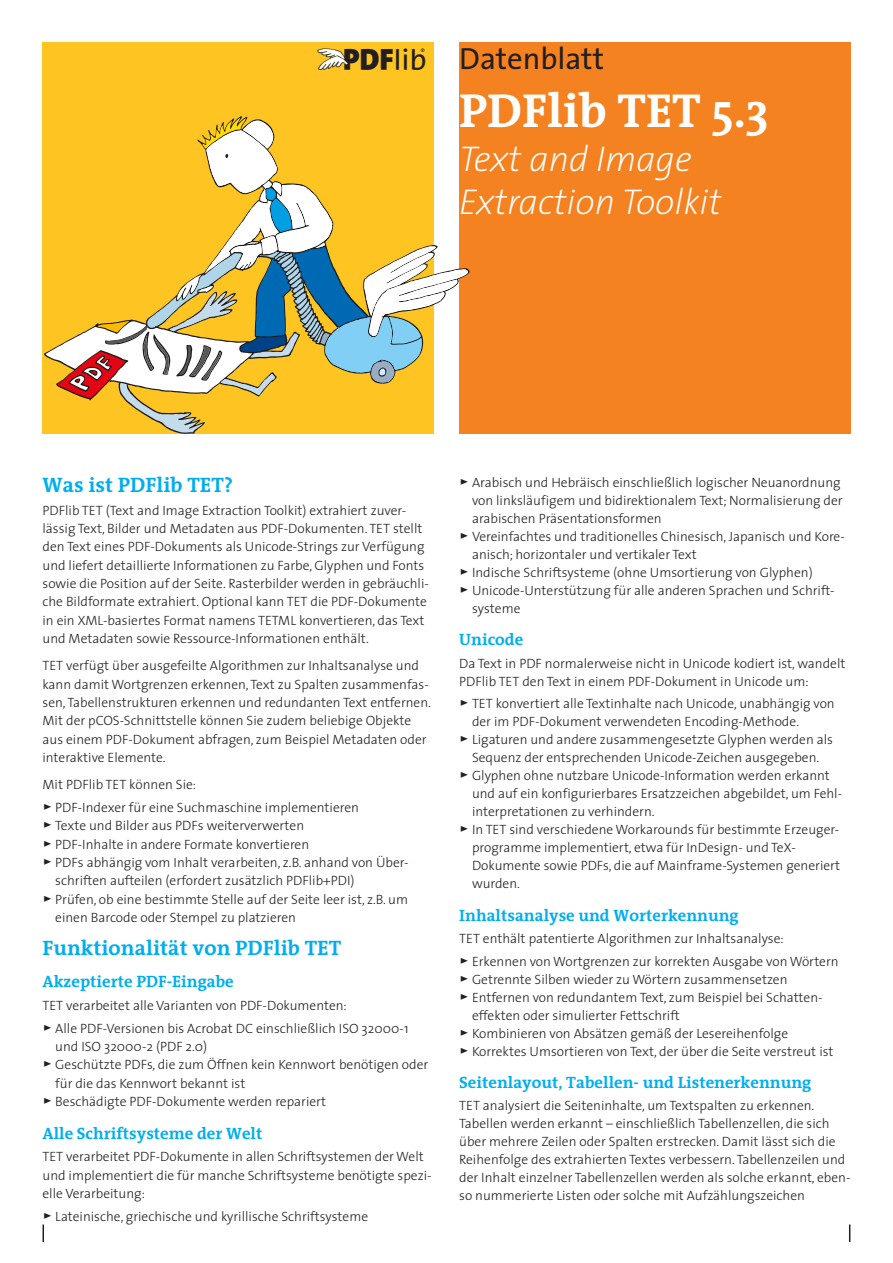
<style>
.page{position:relative;width:893px;height:1263px;background:#fff}
.page>*{position:absolute;margin:0;border:0;box-sizing:border-box;transform-origin:0 0}
.t1{font:700 48px "Thesis Antiqua";color:#fff}
.t2{font:italic 200 36px/43.2px "The Sans";color:#fff}
.t3{font:30.75px "The Sans";color:#231f20}
.t4{font:700 21px "Thesis Antiqua";color:#00aeef}
.t5{font:700 16.5px "Thesis Antiqua";color:#00aeef}
.t6{font:300 13.5px/18.3px "The Sans";color:#231f20}
.s1{font-family:"PD Flib Logo 2";font-size:27px}
.s2{font-family:"The Sans Semi Light Caps";font-weight:400;font-size:18px}
</style>
<div class="page">
<div style="left:42px;top:43px;width:391px;height:391px;background:#fec422"></div>
<div style="left:459px;top:43px;width:391px;height:391px;background:#f58220"></div>
<svg style="left:43px;top:1224px;width:1px;height:18px"></svg>
<svg style="left:849px;top:1224px;width:1px;height:18px"></svg>
<svg style="left:46px;top:118px;width:422px;height:315px"></svg>
<h3 class="t3" style="left:344px;top:33px;width:261px"><span class="s1">PDFlib</span>Datenblatt</h3>
<h1 class="t1" style="left:459px;top:85px;width:311px">PDFlib TET 5.3</h1>
<h2 class="t2" style="left:459px;top:136px;width:264px">Text and Image<br>Extraction Toolkit</h2>
<h3 class="t4" style="left:43px;top:473px;width:192px">Was ist PDFlib TET?</h3>
<p class="t6" style="left:43px;top:501px;width:388px">PDFlib TET (Text and Image Extraction Toolkit) extrahiert zuver&shy;lässig Text, Bilder und Metadaten aus PDF-Dokumenten. TET stellt den Text eines PDF-Dokuments als Unicode-Strings zur Verfügung und liefert detaillierte Informationen zu Farbe, Glyphen und Fonts sowie die Position auf der Seite. Rasterbilder werden in gebräuchli&shy;che Bildformate extrahiert. Optional kann TET die PDF-Dokumente in ein XML-basiertes Format namens TETML konvertieren, das Text und Metadaten sowie Ressource-Informationen enthält.</p>
<p class="t6" style="left:43px;top:656px;width:390px">TET verfügt über ausgefeilte Algorithmen zur Inhaltsanalyse und kann damit Wortgrenzen erkennen, Text zu Spalten zusammenfas&shy;sen, Tabellenstrukturen erkennen und redundanten Text entfernen.<br>Mit der pCOS-Schnittstelle können Sie zudem beliebige Objekte aus einem PDF-Dokument abfragen, zum Beispiel Metadaten oder interaktive Elemente.</p>
<p class="t6" style="left:43px;top:773px;width:318px;line-height:22.8px">Mit PDFlib TET können Sie:<br><span class="s2">&gt;</span> PDF-Indexer für eine Suchmaschine implementieren</p>
<p class="t6" style="left:43px;top:816px;width:263px"><span class="s2">&gt;</span> Texte und Bilder aus PDFs weiterverwerten</p>
<p class="t6" style="left:43px;top:834px;width:268px"><span class="s2">&gt;</span> PDF-Inhalte in andere Formate konvertieren</p>
<p class="t6" style="left:43px;top:853px;width:368px"><span class="s2">&gt;</span> PDFs abhängig vom Inhalt verarbeiten, z.B. anhand von Über-</p>
<p class="t6" style="left:55px;top:871px;width:301px">schriften aufteilen (erfordert zusätzlich PDFlib+PDI)</p>
<p class="t6" style="left:43px;top:889px;width:367px"><span class="s2">&gt;</span> Prüfen, ob eine bestimmte Stelle auf der Seite leer ist, z.B. um</p>
<p class="t6" style="left:55px;top:908px;width:242px">einen Barcode oder Stempel zu platzieren</p>
<h3 class="t4" style="left:43px;top:936px;width:300px">Funktionalität von PDFlib TET</h3>
<p class="t5" style="left:43px;top:972px;width:193px">Akzeptierte PDF-Eingabe</p>
<p class="t6" style="left:43px;top:993px;width:368px;line-height:22.8px">TET verarbeitet alle Varianten von PDF-Dokumenten:<br><span class="s2">&gt;</span> Alle PDF-Versionen bis Acrobat DC einschließlich ISO 32000-1</p>
<p class="t6" style="left:55px;top:1037px;width:154px">und ISO 32000-2 (PDF 2.0)</p>
<p class="t6" style="left:43px;top:1055px;width:387px"><span class="s2">&gt;</span> Geschützte PDFs, die zum Öffnen kein Kennwort benötigen oder</p>
<p class="t6" style="left:55px;top:1073px;width:192px">für die das Kennwort bekannt ist</p>
<p class="t6" style="left:43px;top:1092px;width:285px"><span class="s2">&gt;</span> Beschädigte PDF-Dokumente werden repariert</p>
<p class="t5" style="left:43px;top:1124px;width:221px">Alle Schriftsysteme der Welt</p>
<p class="t6" style="left:43px;top:1147px;width:390px">TET verarbeitet PDF-Dokumente in allen Schriftsystemen der Welt und implementiert die für manche Schriftsysteme benötigte spezi&shy;elle Verarbeitung:</p>
<p class="t6" style="left:43px;top:1207px;width:327px"><span class="s2">&gt;</span> Lateinische, griechische und kyrillische Schriftsysteme</p>
<p class="t6" style="left:459px;top:473px;width:383px"><span class="s2">&gt;</span> Arabisch und Hebräisch einschließlich logischer Neuanordnung</p>
<p class="t6" style="left:472px;top:491px;width:372px">von linksläufigem und bidirektionalem Text; Normalisierung der</p>
<p class="t6" style="left:472px;top:509px;width:191px">arabischen Präsentationsformen</p>
<p class="t6" style="left:459px;top:527px;width:387px"><span class="s2">&gt;</span> Vereinfachtes und traditionelles Chinesisch, Japanisch und Kore-</p>
<p class="t6" style="left:472px;top:545px;width:226px">anisch; horizontaler und vertikaler Text</p>
<p class="t6" style="left:459px;top:563px;width:355px"><span class="s2">&gt;</span> Indische Schriftsysteme (ohne Umsortierung von Glyphen)</p>
<p class="t6" style="left:459px;top:581px;width:377px"><span class="s2">&gt;</span> Unicode-Unterstützung für alle anderen Sprachen und Schrift-</p>
<p class="t6" style="left:472px;top:599px;width:50px">systeme</p>
<p class="t5" style="left:459px;top:631px;width:66px">Unicode</p>
<p class="t6" style="left:459px;top:654px;width:388px">Da Text in PDF normalerweise nicht in Unicode kodiert ist, wandelt<br>PDFlib TET den Text in einem PDF-Dokument in Unicode um:</p>
<p class="t6" style="left:459px;top:694px;width:377px"><span class="s2">&gt;</span> TET konvertiert alle Textinhalte nach Unicode, unabhängig von</p>
<p class="t6" style="left:472px;top:712px;width:329px">der im PDF-Dokument verwendeten Encoding-Methode.</p>
<p class="t6" style="left:459px;top:730px;width:375px"><span class="s2">&gt;</span> Ligaturen und andere zusammengesetzte Glyphen werden als</p>
<p class="t6" style="left:472px;top:748px;width:349px">Sequenz der entsprechenden Unicode-Zeichen ausgegeben.</p>
<p class="t6" style="left:459px;top:766px;width:372px"><span class="s2">&gt;</span> Glyphen ohne nutzbare Unicode-Information werden erkannt</p>
<p class="t6" style="left:472px;top:784px;width:370px">und auf ein konfigurierbares Ersatzzeichen abgebildet, um Fehl-</p>
<p class="t6" style="left:472px;top:802px;width:184px">interpretationen zu verhindern.</p>
<p class="t6" style="left:459px;top:820px;width:381px"><span class="s2">&gt;</span> In TET sind verschiedene Workarounds für bestimmte Erzeuger-</p>
<p class="t6" style="left:472px;top:838px;width:325px">programme implementiert, etwa für InDesign- und TeX-</p>
<p class="t6" style="left:472px;top:856px;width:370px">Dokumente sowie PDFs, die auf Mainframe-Systemen generiert</p>
<p class="t6" style="left:472px;top:874px;width:50px">wurden.</p>
<p class="t5" style="left:459px;top:906px;width:281px">Inhaltsanalyse und Worterkennung</p>
<p class="t6" style="left:459px;top:927px;width:381px;line-height:22.5px">TET enthält patentierte Algorithmen zur Inhaltsanalyse:<br><span class="s2">&gt;</span> Erkennen von Wortgrenzen zur korrekten Ausgabe von Wörtern</p>
<p class="t6" style="left:459px;top:969px;width:330px"><span class="s2">&gt;</span> Getrennte Silben wieder zu Wörtern zusammensetzen</p>
<p class="t6" style="left:459px;top:987px;width:364px"><span class="s2">&gt;</span> Entfernen von redundantem Text, zum Beispiel bei Schatten-</p>
<p class="t6" style="left:472px;top:1005px;width:209px">effekten oder simulierter Fettschrift</p>
<p class="t6" style="left:459px;top:1023px;width:330px"><span class="s2">&gt;</span> Kombinieren von Absätzen gemäß der Lesereihenfolge</p>
<p class="t6" style="left:459px;top:1041px;width:376px"><span class="s2">&gt;</span> Korrektes Umsortieren von Text, der über die Seite verstreut ist</p>
<p class="t5" style="left:459px;top:1073px;width:354px">Seitenlayout, Tabellen- und Listenerkennung</p>
<p class="t6" style="left:459px;top:1096px;width:393px">TET analysiert die Seiteninhalte, um Textspalten zu erkennen.<br>Tabellen werden erkannt – einschließlich Tabellenzellen, die sich über mehrere Zeilen oder Spalten erstrecken. Damit lässt sich die Reihenfolge des extrahierten Textes verbessern. Tabellenzeilen und der Inhalt einzelner Tabellenzellen werden als solche erkannt, eben&shy;so nummerierte Listen oder solche mit Aufzählungszeichen</p>
</div>
